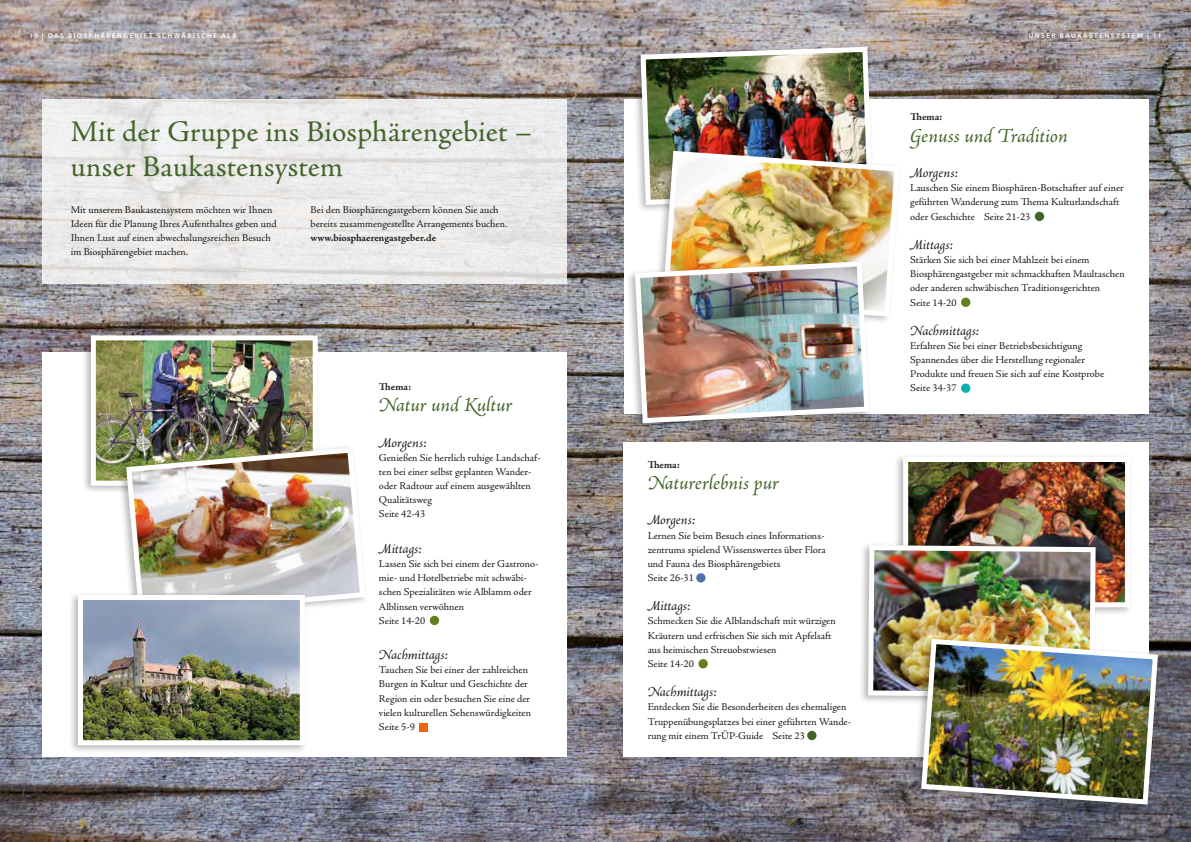
<style>
.page{position:relative;width:1191px;height:842px;background:#fff}
.page>*{position:absolute;margin:0;border:0;box-sizing:border-box;transform-origin:0 0}
.t1{font:30px/35.5px "Adobe Jenson Pro";letter-spacing:.005em;color:#426428}
.t2{font:italic 20px "Adobe Jenson Pro";letter-spacing:-.005em;color:#426428}
.t3{font:italic 14px "Adobe Jenson Pro";letter-spacing:-.005em;color:#1b1b1a}
.t4{font:10.5px/14.2px "Adobe Jenson Pro";color:#1b1b1a}
.t5{font:700 10.5px "Adobe Jenson Pro";letter-spacing:-.005em;color:#1b1b1a}
.t6{font:600 7px "Myriad Pro";letter-spacing:.22em;color:#fff}
</style>
<div class="page">
<img style="left:0;top:0;width:1191px;height:842px">
<div style="left:624px;top:442px;width:525px;height:315px;background:#fff"></div>
<div style="left:624px;top:99px;width:524px;height:315px;background:#fff"></div>
<div style="left:43px;top:352px;width:524px;height:405px;background:#fff"></div>
<svg style="left:43px;top:99px;width:524px;height:184px;fill:#ecebeb"></svg>
<div style="left:430px;top:616px;width:9px;height:9px;background:#60811b;border-radius:50%"></div>
<div style="left:419px;top:723px;width:9px;height:8px;background:#ec660f"></div>
<div style="left:82px;top:332px;width:238px;height:162px;background:#1b1b1a;opacity:.3"></div>
<img style="left:97px;top:341px;width:215px;height:139px">
<div style="left:91px;top:335px;width:227px;height:151px;border:5px solid #fff"></div>
<div style="left:117px;top:444px;width:251px;height:181px;background:#1b1b1a;opacity:.3"></div>
<img style="left:123px;top:445px;width:245px;height:174px">
<div style="left:69px;top:591px;width:238px;height:163px;background:#1b1b1a;opacity:.3"></div>
<img style="left:84px;top:601px;width:215px;height:138px">
<div style="left:78px;top:595px;width:227px;height:150px;border:5px solid #fff"></div>
<div style="left:631px;top:43px;width:244px;height:170px;background:#1b1b1a;opacity:.3"></div>
<img style="left:638px;top:44px;width:237px;height:163px">
<div style="left:653px;top:147px;width:249px;height:178px;background:#1b1b1a;opacity:.3"></div>
<img style="left:660px;top:148px;width:242px;height:171px">
<div style="left:625px;top:258px;width:247px;height:173px;background:#1b1b1a;opacity:.3"></div>
<img style="left:632px;top:259px;width:240px;height:167px">
<div style="left:894px;top:453px;width:238px;height:163px;background:#1b1b1a;opacity:.3"></div>
<img style="left:909px;top:463px;width:215px;height:138px">
<div style="left:903px;top:457px;width:227px;height:150px;border:5px solid #fff"></div>
<div style="left:859px;top:541px;width:239px;height:165px;background:#1b1b1a;opacity:.3"></div>
<img style="left:865px;top:543px;width:233px;height:157px">
<div style="left:912px;top:635px;width:248px;height:178px;background:#1b1b1a;opacity:.3"></div>
<img style="left:918px;top:636px;width:242px;height:171px">
<div style="left:696px;top:573px;width:9px;height:9px;background:#5073ab;border-radius:50%"></div>
<div style="left:698px;top:659px;width:10px;height:9px;background:#60811b;border-radius:50%"></div>
<div style="left:807px;top:731px;width:9px;height:9px;background:#426428;border-radius:50%"></div>
<div style="left:1034px;top:212px;width:10px;height:9px;background:#426428;border-radius:50%"></div>
<div style="left:961px;top:298px;width:9px;height:9px;background:#60811b;border-radius:50%"></div>
<div style="left:961px;top:383px;width:9px;height:10px;background:#0bb1ad;border-radius:50%"></div>
<p class="t6" style="left:29px;top:31px;width:209px">10 | DAS BIOSPHÄRENGEBIET SCHWÄBISCHE ALB</p>
<h1 class="t1" style="left:71px;top:114px;width:463px">Mit der Gruppe ins Biosphärengebiet – unser Baukastensystem</h1>
<p class="t4" style="left:310px;top:202px;width:198px">Bei den Biosphärengastgebern können Sie auch bereits zusammengestellte Arrangements buchen.</p>
<p class="t5" style="left:310px;top:232px;width:127px">www.biosphaerengastgeber.de</p>
<p class="t4" style="left:71px;top:202px;width:207px">Mit unserem Baukastensystem möchten wir Ihnen Ideen für die Planung Ihres Aufenthaltes geben und Ihnen Lust auf einen abwechslungsreichen Besuch im Biosphärengebiet machen.</p>
<p class="t5" style="left:379px;top:380px;width:34px">Thema:</p>
<h2 class="t2" style="left:379px;top:393px;width:135px">Natur und Kultur</h2>
<h3 class="t3" style="left:379px;top:434px;width:49px">Morgens:</h3>
<p class="t4" style="left:379px;top:450px;width:163px">Genießen Sie herrlich ruhige Landschaf&shy;ten bei einer selbst geplanten Wander&shy;oder Radtour auf einem ausgewählten<br>Qualitätsweg<br>Seite 42-43</p>
<h3 class="t3" style="left:379px;top:540px;width:44px">Mittags:</h3>
<p class="t4" style="left:379px;top:557px;width:161px">Lassen Sie sich bei einem der Gastrono&shy;mie- und Hotelbetriebe mit schwäbi&shy;schen Spezialitäten wie Alblamm oder<br>Alblinsen verwöhnen<br>Seite 14-20</p>
<h3 class="t3" style="left:379px;top:647px;width:70px">Nachmittags:</h3>
<p class="t4" style="left:379px;top:663px;width:154px">Tauchen Sie bei einer der zahlreichen<br>Burgen in Kultur und Geschichte der<br>Region ein oder besuchen Sie eine der vielen kulturellen Sehenswürdigkeiten<br>Seite 5-9</p>
<p class="t5" style="left:647px;top:458px;width:34px">Thema:</p>
<h2 class="t2" style="left:647px;top:471px;width:133px">Naturerlebnis pur</h2>
<h3 class="t3" style="left:647px;top:512px;width:49px">Morgens:</h3>
<p class="t4" style="left:647px;top:528px;width:180px">Lernen Sie beim Besuch eines Informations&shy;zentrums spielend Wissenswertes über Flora und Fauna des Biosphärengebiets<br>Seite 26-31</p>
<h3 class="t3" style="left:647px;top:598px;width:44px">Mittags:</h3>
<p class="t4" style="left:647px;top:614px;width:190px">Schmecken Sie die Alblandschaft mit würzigen Kräutern und erfrischen Sie sich mit Apfelsaft aus heimischen Streuobstwiesen<br>Seite 14-20</p>
<h3 class="t3" style="left:647px;top:684px;width:70px">Nachmittags:</h3>
<p class="t4" style="left:647px;top:700px;width:205px">Entdecken Sie die Besonderheiten des ehemaligen<br>Truppenübungsplatzes bei einer geführten Wande&shy;rung mit einem TrÜP-Guide Seite 23</p>
<p class="t6" style="left:1028px;top:31px;width:134px">UNSER BAUKASTENSYSTEM | 11</p>
<p class="t5" style="left:910px;top:111px;width:34px">Thema:</p>
<h2 class="t2" style="left:910px;top:124px;width:159px">Genuss und Tradition</h2>
<h3 class="t3" style="left:910px;top:165px;width:49px">Morgens:</h3>
<p class="t4" style="left:910px;top:181px;width:215px">Lauschen Sie einem Biosphären-Botschafter auf einer geführten Wanderung zum Thema Kulturlandschaft oder Geschichte Seite 21-23</p>
<h3 class="t3" style="left:910px;top:237px;width:44px">Mittags:</h3>
<p class="t4" style="left:910px;top:253px;width:216px">Stärken Sie sich bei einer Mahlzeit bei einem Biosphärengastgeber mit schmackhaften Maultaschen oder anderen schwäbischen Traditionsgerichten<br>Seite 14-20</p>
<h3 class="t3" style="left:910px;top:322px;width:70px">Nachmittags:</h3>
<p class="t4" style="left:910px;top:339px;width:195px">Erfahren Sie bei einer Betriebsbesichtigung Spannendes über die Herstellung regionaler Produkte und freuen Sie sich auf eine Kostprobe Seite 34-37</p>
</div>
